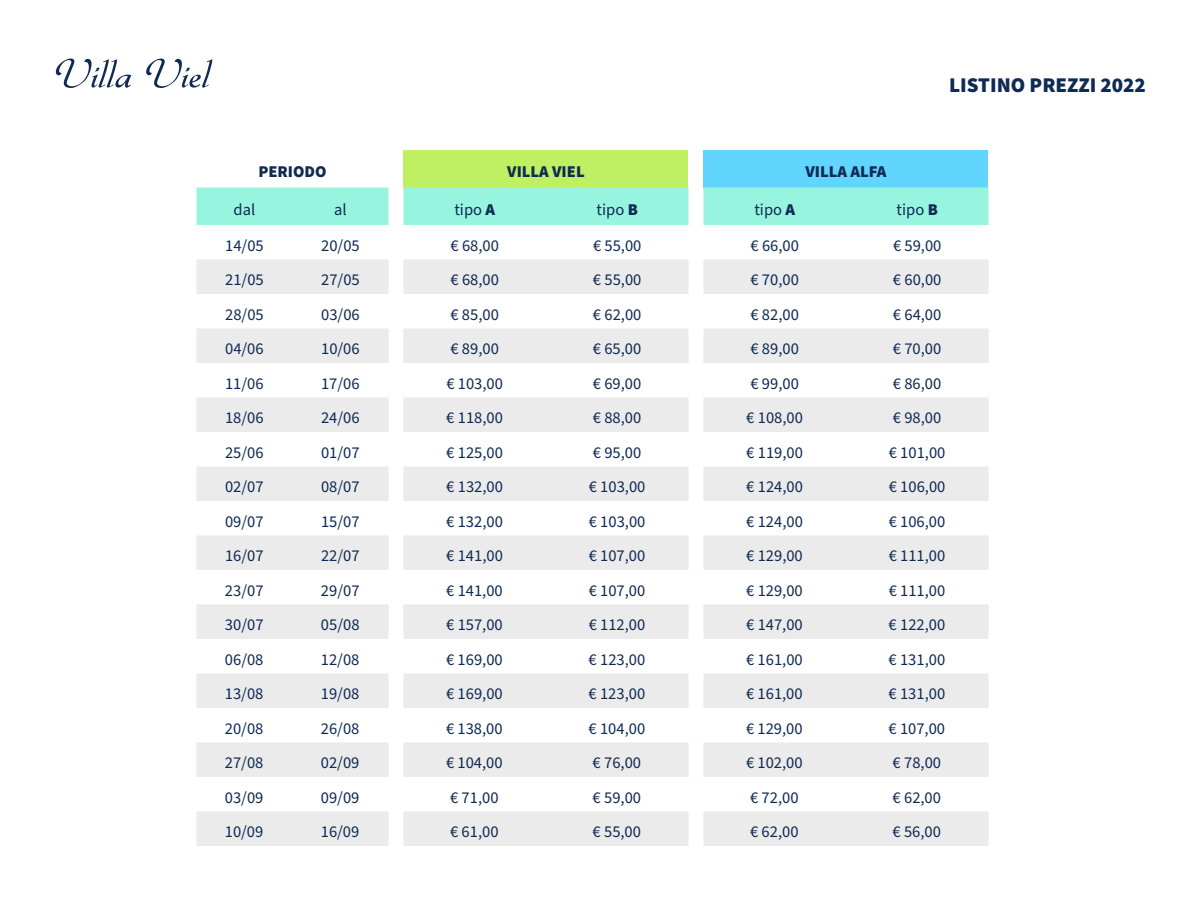
<style>
.page{position:relative;width:1200px;height:900px;background:#fff}
.page>*{position:absolute;margin:0;border:0;box-sizing:border-box;transform-origin:0 0}
.t1{font:900 21px "Source Sans Pro";color:#0f2a53}
.t2{font:16.5px "Source Sans Pro";color:#0f2a53}
.t3{font:900 16.5px "Source Sans Pro";color:#0f2a53}
.s1{font-weight:900}
</style>
<div class="page">
<div style="left:404px;top:150px;width:284px;height:38px;background:#bff063"></div>
<div style="left:704px;top:150px;width:284px;height:38px;background:#62d5ff"></div>
<div style="left:196px;top:188px;width:792px;height:37px;background:#97f5df"></div>
<svg style="left:196px;top:260px;width:792px;height:586px"></svg>
<svg style="left:56px;top:59px;width:156px;height:29px"></svg>
<p class="t3" style="left:258px;top:160px;width:70px">PERIODO</p>
<p class="t3" style="left:507px;top:160px;width:79px">VILLA VIEL</p>
<p class="t3" style="left:805px;top:160px;width:83px">VILLA ALFA</p>
<p class="t1" style="left:949px;top:70px;width:198px">LISTINO PREZZI 2022</p>
<p class="t2" style="left:234px;top:198px;width:23px">dal</p>
<p class="t2" style="left:334px;top:198px;width:14px">al</p>
<p class="t2" style="left:454px;top:198px;width:42px">tipo <span class="s1">A</span></p>
<p class="t2" style="left:597px;top:198px;width:43px">tipo <span class="s1">B</span></p>
<p class="t2" style="left:754px;top:198px;width:42px">tipo <span class="s1">A</span></p>
<p class="t2" style="left:897px;top:198px;width:43px">tipo <span class="s1">B</span></p>
<p class="t2" style="left:225px;top:234px;width:40px">14/05</p>
<p class="t2" style="left:321px;top:234px;width:40px">20/05</p>
<p class="t2" style="left:451px;top:234px;width:50px">€ 68,00</p>
<p class="t2" style="left:593px;top:234px;width:50px">€ 55,00</p>
<p class="t2" style="left:751px;top:234px;width:50px">€ 66,00</p>
<p class="t2" style="left:893px;top:234px;width:50px">€ 59,00</p>
<p class="t2" style="left:225px;top:269px;width:40px">21/05</p>
<p class="t2" style="left:321px;top:269px;width:40px">27/05</p>
<p class="t2" style="left:451px;top:269px;width:50px">€ 68,00</p>
<p class="t2" style="left:593px;top:269px;width:50px">€ 55,00</p>
<p class="t2" style="left:750px;top:269px;width:50px">€ 70,00</p>
<p class="t2" style="left:893px;top:269px;width:50px">€ 60,00</p>
<p class="t2" style="left:225px;top:303px;width:40px">28/05</p>
<p class="t2" style="left:321px;top:303px;width:40px">03/06</p>
<p class="t2" style="left:450px;top:303px;width:50px">€ 85,00</p>
<p class="t2" style="left:593px;top:303px;width:50px">€ 62,00</p>
<p class="t2" style="left:750px;top:303px;width:50px">€ 82,00</p>
<p class="t2" style="left:893px;top:303px;width:50px">€ 64,00</p>
<p class="t2" style="left:225px;top:338px;width:40px">04/06</p>
<p class="t2" style="left:321px;top:338px;width:40px">10/06</p>
<p class="t2" style="left:450px;top:338px;width:50px">€ 89,00</p>
<p class="t2" style="left:593px;top:338px;width:50px">€ 65,00</p>
<p class="t2" style="left:750px;top:338px;width:50px">€ 89,00</p>
<p class="t2" style="left:893px;top:338px;width:50px">€ 70,00</p>
<p class="t2" style="left:225px;top:372px;width:40px">11/06</p>
<p class="t2" style="left:321px;top:372px;width:40px">17/06</p>
<p class="t2" style="left:446px;top:372px;width:58px">€ 103,00</p>
<p class="t2" style="left:593px;top:372px;width:50px">€ 69,00</p>
<p class="t2" style="left:750px;top:372px;width:50px">€ 99,00</p>
<p class="t2" style="left:893px;top:372px;width:50px">€ 86,00</p>
<p class="t2" style="left:225px;top:407px;width:40px">18/06</p>
<p class="t2" style="left:321px;top:407px;width:40px">24/06</p>
<p class="t2" style="left:446px;top:407px;width:58px">€ 118,00</p>
<p class="t2" style="left:593px;top:407px;width:50px">€ 88,00</p>
<p class="t2" style="left:746px;top:407px;width:58px">€ 108,00</p>
<p class="t2" style="left:893px;top:407px;width:50px">€ 98,00</p>
<p class="t2" style="left:225px;top:441px;width:40px">25/06</p>
<p class="t2" style="left:321px;top:441px;width:40px">01/07</p>
<p class="t2" style="left:446px;top:441px;width:58px">€ 125,00</p>
<p class="t2" style="left:593px;top:441px;width:50px">€ 95,00</p>
<p class="t2" style="left:746px;top:441px;width:58px">€ 119,00</p>
<p class="t2" style="left:889px;top:441px;width:58px">€ 101,00</p>
<p class="t2" style="left:225px;top:476px;width:40px">02/07</p>
<p class="t2" style="left:321px;top:476px;width:40px">08/07</p>
<p class="t2" style="left:446px;top:476px;width:58px">€ 132,00</p>
<p class="t2" style="left:589px;top:476px;width:58px">€ 103,00</p>
<p class="t2" style="left:746px;top:476px;width:58px">€ 124,00</p>
<p class="t2" style="left:889px;top:476px;width:58px">€ 106,00</p>
<p class="t2" style="left:225px;top:510px;width:40px">09/07</p>
<p class="t2" style="left:321px;top:510px;width:40px">15/07</p>
<p class="t2" style="left:446px;top:510px;width:58px">€ 132,00</p>
<p class="t2" style="left:589px;top:510px;width:58px">€ 103,00</p>
<p class="t2" style="left:746px;top:510px;width:58px">€ 124,00</p>
<p class="t2" style="left:889px;top:510px;width:58px">€ 106,00</p>
<p class="t2" style="left:225px;top:545px;width:40px">16/07</p>
<p class="t2" style="left:321px;top:545px;width:40px">22/07</p>
<p class="t2" style="left:446px;top:545px;width:58px">€ 141,00</p>
<p class="t2" style="left:589px;top:545px;width:58px">€ 107,00</p>
<p class="t2" style="left:746px;top:545px;width:58px">€ 129,00</p>
<p class="t2" style="left:889px;top:545px;width:58px">€ 111,00</p>
<p class="t2" style="left:225px;top:579px;width:40px">23/07</p>
<p class="t2" style="left:321px;top:579px;width:40px">29/07</p>
<p class="t2" style="left:446px;top:579px;width:58px">€ 141,00</p>
<p class="t2" style="left:589px;top:579px;width:58px">€ 107,00</p>
<p class="t2" style="left:746px;top:579px;width:58px">€ 129,00</p>
<p class="t2" style="left:889px;top:579px;width:58px">€ 111,00</p>
<p class="t2" style="left:225px;top:614px;width:40px">30/07</p>
<p class="t2" style="left:321px;top:614px;width:40px">05/08</p>
<p class="t2" style="left:446px;top:614px;width:58px">€ 157,00</p>
<p class="t2" style="left:589px;top:614px;width:58px">€ 112,00</p>
<p class="t2" style="left:746px;top:614px;width:58px">€ 147,00</p>
<p class="t2" style="left:889px;top:614px;width:58px">€ 122,00</p>
<p class="t2" style="left:225px;top:648px;width:40px">06/08</p>
<p class="t2" style="left:321px;top:648px;width:40px">12/08</p>
<p class="t2" style="left:446px;top:648px;width:58px">€ 169,00</p>
<p class="t2" style="left:589px;top:648px;width:58px">€ 123,00</p>
<p class="t2" style="left:746px;top:648px;width:58px">€ 161,00</p>
<p class="t2" style="left:889px;top:648px;width:58px">€ 131,00</p>
<p class="t2" style="left:225px;top:683px;width:40px">13/08</p>
<p class="t2" style="left:321px;top:683px;width:40px">19/08</p>
<p class="t2" style="left:446px;top:683px;width:58px">€ 169,00</p>
<p class="t2" style="left:589px;top:683px;width:58px">€ 123,00</p>
<p class="t2" style="left:746px;top:683px;width:58px">€ 161,00</p>
<p class="t2" style="left:889px;top:683px;width:58px">€ 131,00</p>
<p class="t2" style="left:225px;top:717px;width:40px">20/08</p>
<p class="t2" style="left:321px;top:717px;width:40px">26/08</p>
<p class="t2" style="left:446px;top:717px;width:58px">€ 138,00</p>
<p class="t2" style="left:589px;top:717px;width:58px">€ 104,00</p>
<p class="t2" style="left:746px;top:717px;width:58px">€ 129,00</p>
<p class="t2" style="left:889px;top:717px;width:58px">€ 107,00</p>
<p class="t2" style="left:225px;top:752px;width:40px">27/08</p>
<p class="t2" style="left:321px;top:752px;width:40px">02/09</p>
<p class="t2" style="left:446px;top:752px;width:58px">€ 104,00</p>
<p class="t2" style="left:593px;top:752px;width:50px">€ 76,00</p>
<p class="t2" style="left:746px;top:752px;width:58px">€ 102,00</p>
<p class="t2" style="left:893px;top:752px;width:50px">€ 78,00</p>
<p class="t2" style="left:225px;top:786px;width:40px">03/09</p>
<p class="t2" style="left:321px;top:786px;width:40px">09/09</p>
<p class="t2" style="left:450px;top:786px;width:50px">€ 71,00</p>
<p class="t2" style="left:593px;top:786px;width:50px">€ 59,00</p>
<p class="t2" style="left:750px;top:786px;width:50px">€ 72,00</p>
<p class="t2" style="left:893px;top:786px;width:50px">€ 62,00</p>
<p class="t2" style="left:225px;top:821px;width:40px">10/09</p>
<p class="t2" style="left:321px;top:821px;width:40px">16/09</p>
<p class="t2" style="left:450px;top:821px;width:50px">€ 61,00</p>
<p class="t2" style="left:593px;top:821px;width:50px">€ 55,00</p>
<p class="t2" style="left:750px;top:821px;width:50px">€ 62,00</p>
<p class="t2" style="left:893px;top:821px;width:50px">€ 56,00</p>
</div>
